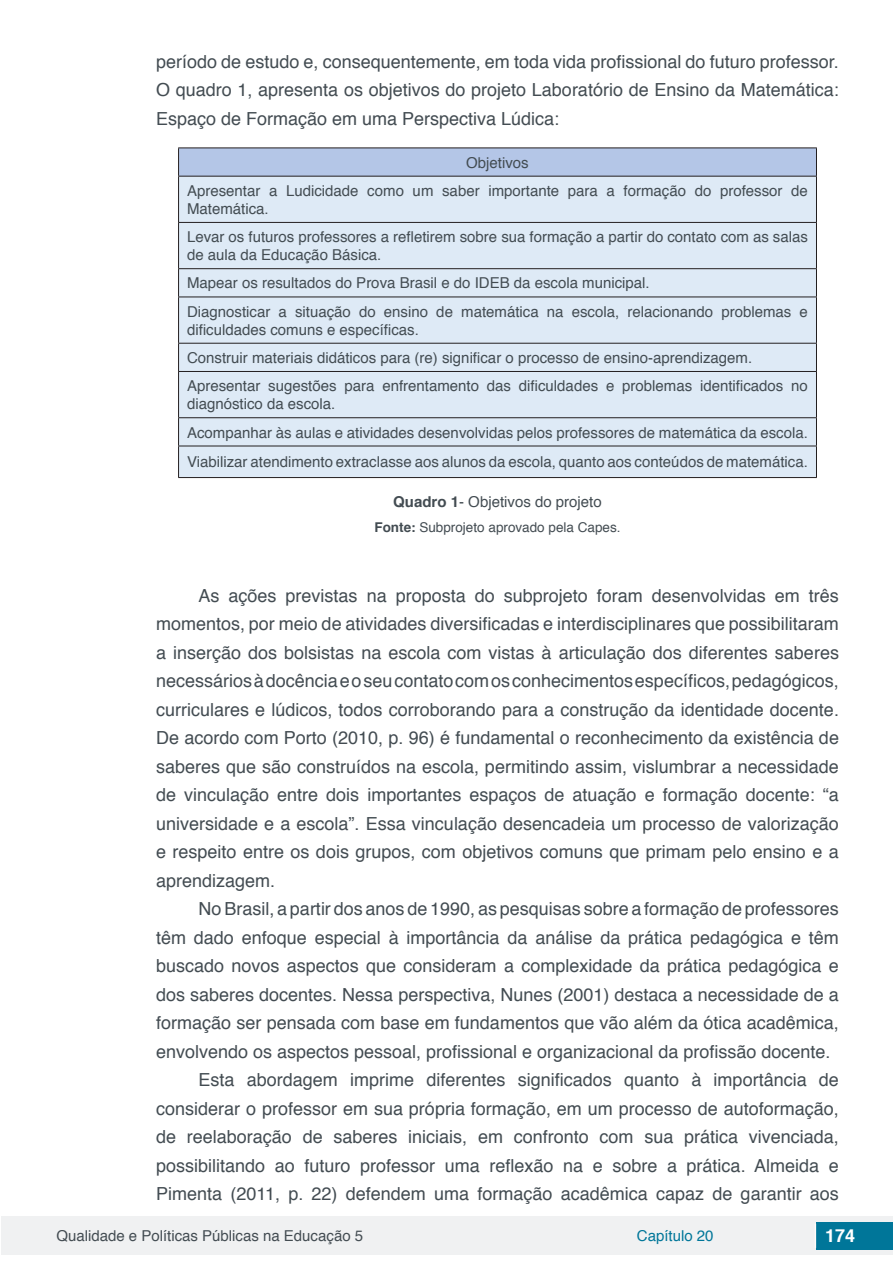
<style>
.page{position:relative;width:893px;height:1263px;background:#fff}
.page>*{position:absolute;margin:0;border:0;box-sizing:border-box;transform-origin:0 0}
.t1{font:18px/28.5px "Helvetica";color:#434c52;text-align:justify}
.t2{font:700 18px "Helvetica";color:#fff}
.t3{font:15px/28.2px "Helvetica";color:#434c52}
.t4{font:15px "Helvetica";color:#007699}
.t5{font:13.5px "Helvetica";color:#434c52}
.s1{font-weight:700}
</style>
<div class="page">
<div style="left:1px;top:1216px;width:891px;height:38px;background:#f0f1f2"></div>
<div style="left:816px;top:1222px;width:77px;height:27px;background:#007699"></div>
<svg style="left:815px;top:1224px;width:1px;height:24px"></svg>
<div style="left:179px;top:148px;width:637px;height:28px;background:#b4c6e7"></div>
<div style="left:179px;top:177px;width:637px;height:300px;background:#deeaf6"></div>
<hr style="left:178px;top:148px;width:639px;height:1px;background:#231f20">
<hr style="left:178px;top:176px;width:639px;height:1px;background:#231f20">
<hr style="left:178px;top:222px;width:639px;height:1px;background:#231f20">
<hr style="left:178px;top:268px;width:639px;height:1px;background:#231f20">
<hr style="left:178px;top:297px;width:639px;height:1px;background:#231f20">
<hr style="left:178px;top:343px;width:639px;height:1px;background:#231f20">
<hr style="left:178px;top:371px;width:639px;height:1px;background:#231f20">
<hr style="left:178px;top:417px;width:639px;height:1px;background:#231f20">
<hr style="left:178px;top:446px;width:639px;height:1px;background:#231f20">
<hr style="left:178px;top:477px;width:639px;height:1px;background:#231f20">
<svg style="left:178px;top:148px;width:1px;height:28px"></svg>
<hr style="left:178px;top:177px;width:1px;height:45px;background:#231f20">
<hr style="left:178px;top:223px;width:1px;height:45px;background:#231f20">
<svg style="left:178px;top:269px;width:1px;height:28px"></svg>
<hr style="left:178px;top:297px;width:1px;height:46px;background:#231f20">
<svg style="left:178px;top:344px;width:1px;height:27px"></svg>
<hr style="left:178px;top:372px;width:1px;height:45px;background:#231f20">
<svg style="left:178px;top:418px;width:1px;height:28px"></svg>
<hr style="left:178px;top:446px;width:1px;height:31px;background:#231f20">
<svg style="left:816px;top:148px;width:1px;height:28px"></svg>
<hr style="left:816px;top:177px;width:1px;height:45px;background:#231f20">
<hr style="left:816px;top:223px;width:1px;height:45px;background:#231f20">
<svg style="left:816px;top:269px;width:1px;height:28px"></svg>
<hr style="left:816px;top:297px;width:1px;height:46px;background:#231f20">
<svg style="left:816px;top:344px;width:1px;height:27px"></svg>
<hr style="left:816px;top:372px;width:1px;height:45px;background:#231f20">
<svg style="left:816px;top:418px;width:1px;height:28px"></svg>
<hr style="left:816px;top:446px;width:1px;height:31px;background:#231f20">
<p class="t1" style="left:156px;top:47px;width:684px">período de estudo e, consequentemente, em toda vida profissional do futuro professor.<br>O quadro 1, apresenta os objetivos do projeto Laboratório de Ensino da Matemática:<br>Espaço de Formação em uma Perspectiva Lúdica:</p>
<p class="t3" style="left:187px;top:149px;width:622px;text-align:center">Objetivos<br>Apresentar a Ludicidade como um saber importante para a formação do professor de</p>
<p class="t3" style="left:187px;top:195px;width:622px">Matemática.<br>Levar os futuros professores a refletirem sobre sua formação a partir do contato com as salas</p>
<p class="t3" style="left:187px;top:241px;width:622px">de aula da Educação Básica.<br>Mapear os resultados do Prova Brasil e do IDEB da escola municipal.<br>Diagnosticar a situação do ensino de matemática na escola, relacionando problemas e</p>
<p class="t3" style="left:187px;top:316px;width:622px">dificuldades comuns e específicas.<br>Construir materiais didáticos para (re) significar o processo de ensino-aprendizagem.<br>Apresentar sugestões para enfrentamento das dificuldades e problemas identificados no</p>
<p class="t3" style="left:187px;top:390px;width:622px">diagnóstico da escola.<br>Acompanhar às aulas e atividades desenvolvidas pelos professores de matemática da escola.</p>
<p class="t3" style="left:187px;top:448px;width:622px">Viabilizar atendimento extraclasse aos alunos da escola, quanto aos conteúdos de matemática.</p>
<p class="t3" style="left:393px;top:488px;width:210px"><span class="s1">Quadro 1</span>- Objetivos do projeto</p>
<p class="t5" style="left:374px;top:516px;width:248px"><span class="s1">Fonte:</span> Subprojeto aprovado pela Capes.</p>
<p class="t1" style="left:156px;top:582px;width:684px;text-indent:43px">As ações previstas na proposta do subprojeto foram desenvolvidas em três momentos, por meio de atividades diversificadas e interdisciplinares que possibilitaram a inserção dos bolsistas na escola com vistas à articulação dos diferentes saberes necessários à docência e o seu contato com os conhecimentos específicos, pedagógicos, curriculares e lúdicos, todos corroborando para a construção da identidade docente.<br>De acordo com Porto (2010, p. 96) é fundamental o reconhecimento da existência de saberes que são construídos na escola, permitindo assim, vislumbrar a necessidade de vinculação entre dois importantes espaços de atuação e formação docente: “a universidade e a escola”. Essa vinculação desencadeia um processo de valorização e respeito entre os dois grupos, com objetivos comuns que primam pelo ensino e a aprendizagem.</p>
<p class="t1" style="left:199px;top:895px;width:642px">No Brasil, a partir dos anos de 1990, as pesquisas sobre a formação de professores</p>
<p class="t1" style="left:156px;top:924px;width:684px">têm dado enfoque especial à importância da análise da prática pedagógica e têm</p>
<p class="t1" style="left:156px;top:952px;width:684px">buscado novos aspectos que consideram a complexidade da prática pedagógica e</p>
<p class="t1" style="left:156px;top:981px;width:684px">dos saberes docentes. Nessa perspectiva, Nunes (2001) destaca a necessidade de a</p>
<p class="t1" style="left:156px;top:1009px;width:684px">formação ser pensada com base em fundamentos que vão além da ótica acadêmica,</p>
<p class="t1" style="left:156px;top:1038px;width:676px">envolvendo os aspectos pessoal, profissional e organizacional da profissão docente.</p>
<p class="t1" style="left:199px;top:1066px;width:642px">Esta abordagem imprime diferentes significados quanto à importância de</p>
<p class="t1" style="left:156px;top:1095px;width:684px">considerar o professor em sua própria formação, em um processo de autoformação,</p>
<p class="t1" style="left:156px;top:1123px;width:684px">de reelaboração de saberes iniciais, em confronto com sua prática vivenciada,</p>
<p class="t1" style="left:156px;top:1152px;width:684px">possibilitando ao futuro professor uma reflexão na e sobre a prática. Almeida e</p>
<p class="t1" style="left:156px;top:1180px;width:684px">Pimenta (2011, p. 22) defendem uma formação acadêmica capaz de garantir aos</p>
<p class="t3" style="left:56px;top:1222px;width:308px">Qualidade e Políticas Públicas na Educação 5</p>
<p class="t4" style="left:637px;top:1224px;width:78px">Capítulo 20</p>
<p class="t2" style="left:825px;top:1221px;width:32px">174</p>
</div>
